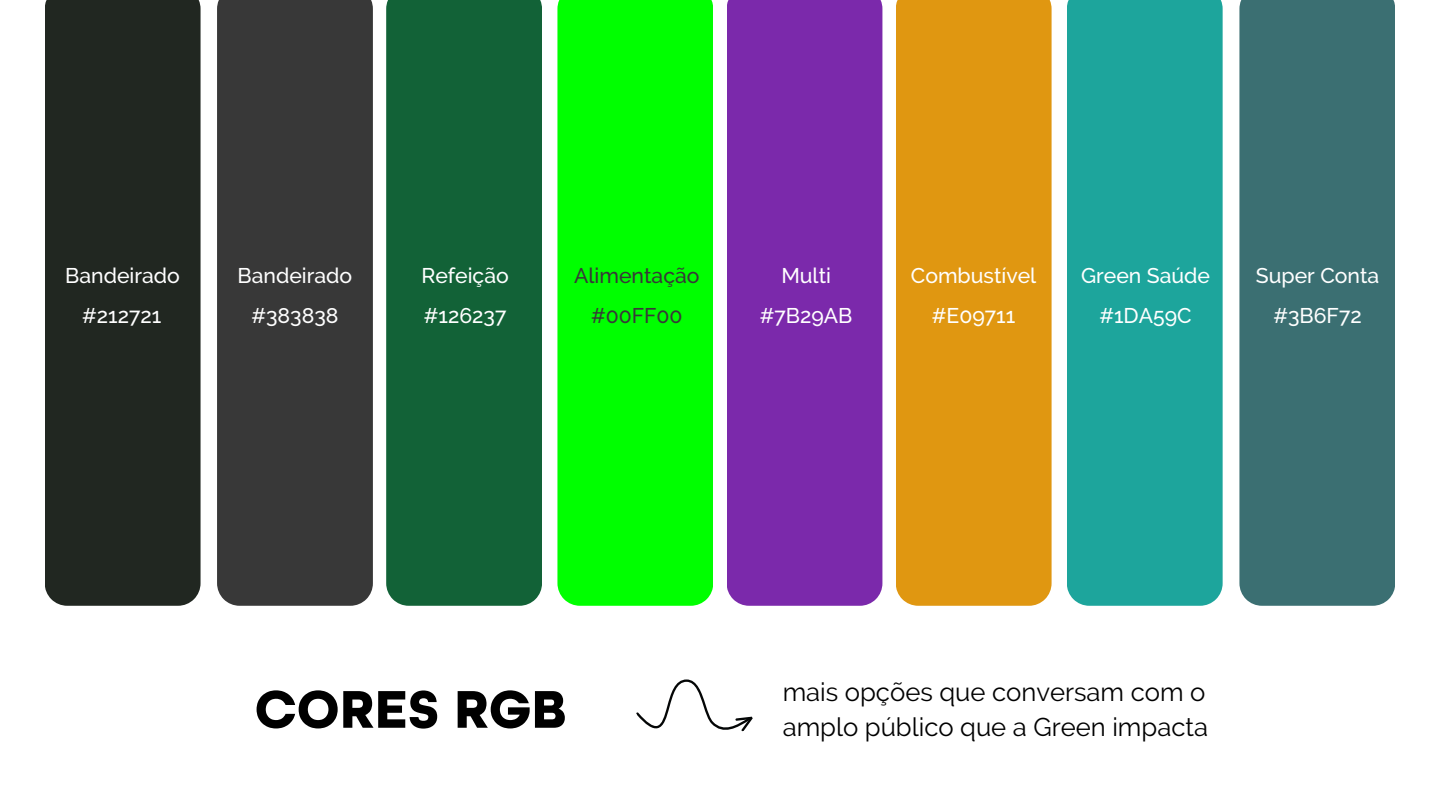
<style>
.page{position:relative;width:1440px;height:810px;background:#fff}
.page>*{position:absolute;margin:0;border:0;box-sizing:border-box;transform-origin:0 0}
.t1{font:700 56px "All Round Gothic W01";color:#000}
.t2{font:25.7px/35.2px "Raleway";color:#000}
.t3{font:500 21.2px "Raleway";color:#fff}
.t4{font:500 21.2px "Raleway";color:#383838}
</style>
<div class="page">
<div style="left:557px;top:0;width:156px;height:605px;background:#0f0"></div>
<div style="left:217px;top:0;width:156px;height:605px;background:#383838"></div>
<div style="left:45px;top:0;width:156px;height:605px;background:#212721"></div>
<div style="left:727px;top:0;width:155px;height:605px;background:#7b29ab"></div>
<div style="left:896px;top:0;width:156px;height:605px;background:#e09711"></div>
<div style="left:1067px;top:0;width:156px;height:605px;background:#1da59c"></div>
<div style="left:1239px;top:0;width:156px;height:605px;background:#3b6f72"></div>
<div style="left:386px;top:0;width:156px;height:605px;background:#126237"></div>
<svg style="left:636px;top:679px;width:117px;height:53px"></svg>
<p class="t3" style="left:65px;top:263px;width:116px">Bandeirado</p>
<p class="t3" style="left:238px;top:263px;width:116px">Bandeirado</p>
<p class="t3" style="left:422px;top:263px;width:89px">Refeição</p>
<p class="t4" style="left:574px;top:263px;width:127px">Alimentação</p>
<p class="t3" style="left:781px;top:263px;width:51px">Multi</p>
<p class="t3" style="left:911px;top:263px;width:127px">Combustível</p>
<p class="t3" style="left:1081px;top:263px;width:131px">Green Saúde</p>
<h3 class="t3" style="left:1256px;top:263px;width:125px">Super Conta</h3>
<h3 class="t3" style="left:82px;top:303px;width:81px">#212721</h3>
<p class="t3" style="left:251px;top:303px;width:89px">#383838</p>
<p class="t3" style="left:424px;top:303px;width:84px">#126237</p>
<h3 class="t4" style="left:591px;top:303px;width:93px">#00FF00</h3>
<p class="t3" style="left:760px;top:303px;width:94px">#7B29AB</p>
<h3 class="t3" style="left:932px;top:303px;width:85px">#E09711</h3>
<p class="t3" style="left:1099px;top:303px;width:94px">#1DA59C</p>
<h3 class="t3" style="left:1273px;top:303px;width:90px">#3B6F72</h3>
<h1 class="t1" style="left:255px;top:676px;width:313px">CORES RGB</h1>
<p class="t2" style="left:783px;top:675px;width:427px">mais opções que conversam com o amplo público que a Green impacta</p>
</div>
